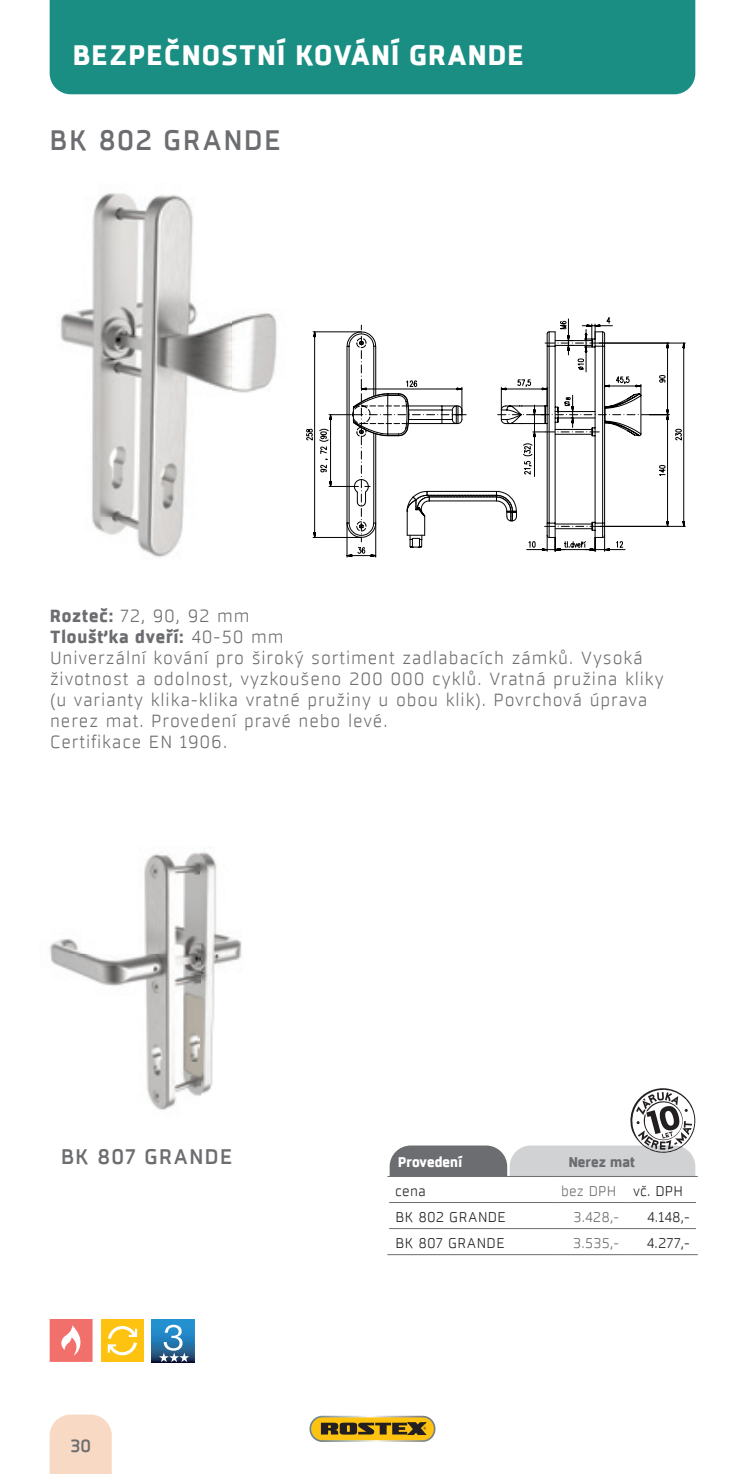
<style>
.page{position:relative;width:745px;height:1474px;background:#fff}
.page>*{position:absolute;margin:0;border:0;box-sizing:border-box;transform-origin:0 0}
.t1{font:800 28px "Sisco";letter-spacing:.06em;color:#fff}
.t2{font:500 28px "Sisco";letter-spacing:.07em;color:#6c6d70}
.t3{font:500 21px "Sisco";letter-spacing:.07em;color:#6c6d70}
.t4{font:300 17.5px/21px "Sisco";letter-spacing:.05em;color:#6c6d70}
.t5{font:500 17.5px "Sisco";color:#6c6d70}
.t6{font:300 14px "Sisco";letter-spacing:.03em;color:#231f20}
.t7{font:300 14px "Sisco";letter-spacing:.01em;color:#6c6d70}
.t8{font:800 14px "Sisco";letter-spacing:.01em;color:#fff}
.t9{font:800 14px "Sisco";letter-spacing:.01em;color:#6c6d70}
.s1{font-weight:800}
.s2{color:#231f20}
</style>
<div class="page">
<svg style="left:309px;top:1415px;width:126px;height:26px;background:#b59536"></svg>
<svg style="left:50px;top:1414px;width:62px;height:59px;background:#f7dbc7"></svg>
<hr style="left:387px;top:1175px;width:166px;height:1px;background:#6c6d70">
<hr style="left:625px;top:1175px;width:72px;height:1px;background:#6c6d70">
<hr style="left:387px;top:1254px;width:166px;height:1px;background:#6c6d70">
<hr style="left:553px;top:1254px;width:72px;height:1px;background:#6c6d70">
<hr style="left:625px;top:1254px;width:72px;height:1px;background:#6c6d70">
<svg style="left:388px;top:1088px;width:308px;height:142px"></svg>
<div style="left:50px;top:0;width:644px;height:94px;background:#1a8e83"></div>
<div style="left:101px;top:1318px;width:43px;height:43px;background:#fec210"></div>
<svg style="left:108px;top:1326px;width:29px;height:29px"></svg>
<img style="left:152px;top:1319px;width:42px;height:43px">
<svg style="left:159px;top:1324px;width:30px;height:38px"></svg>
<img style="left:60px;top:193px;width:217px;height:365px">
<img style="left:49px;top:849px;width:193px;height:261px">
<svg style="left:50px;top:1319px;width:42px;height:42px;background:#f3827f"></svg>
<svg style="left:306px;top:317px;width:304px;height:221px"></svg>
<svg style="left:345px;top:319px;width:340px;height:238px"></svg>
<svg style="left:346px;top:325px;width:303px;height:223px"></svg>
<h1 class="t1" style="left:73px;top:36px;width:452px">BEZPEČNOSTNÍ KOVÁNÍ GRANDE</h1>
<h1 class="t2" style="left:50px;top:121px;width:232px">BK 802 GRANDE</h1>
<p class="t4" style="left:50px;top:605px;width:614px"><span class="s1">Rozteč:</span> 72, 90, 92 mm<br><span class="s1">Tloušťka dveří:</span> 40-50 mm<br>Univerzální kování pro široký sortiment zadlabacích zámků. Vysoká životnost a odolnost, vyzkoušeno 200 000 cyklů. Vratná pružina kliky (u varianty klika-klika vratné pružiny u obou klik). Povrchová úprava nerez mat. Provedení pravé nebo levé.<br>Certifikace EN 1906.</p>
<p class="t3" style="left:61px;top:1142px;width:173px">BK 807 GRANDE</p>
<p class="t8" style="left:398px;top:1152px;width:65px">Provedení</p>
<p class="t9" style="left:568px;top:1152px;width:68px">Nerez mat</p>
<p class="t5" style="left:70px;top:1434px;width:22px">30</p>
<p class="t6" style="left:395px;top:1181px;width:32px">cena</p>
<p class="t7" style="left:560px;top:1181px;width:123px">bez DPH <span class="s2">vč. DPH</span></p>
<p class="t6" style="left:395px;top:1207px;width:112px">BK 802 GRANDE</p>
<p class="t7" style="left:573px;top:1207px;width:47px">3.428,-</p>
<p class="t6" style="left:646px;top:1207px;width:44px">4.148,-</p>
<p class="t6" style="left:395px;top:1233px;width:111px">BK 807 GRANDE</p>
<p class="t7" style="left:573px;top:1233px;width:47px">3.535,-</p>
<p class="t6" style="left:646px;top:1233px;width:45px">4.277,-</p>
</div>
